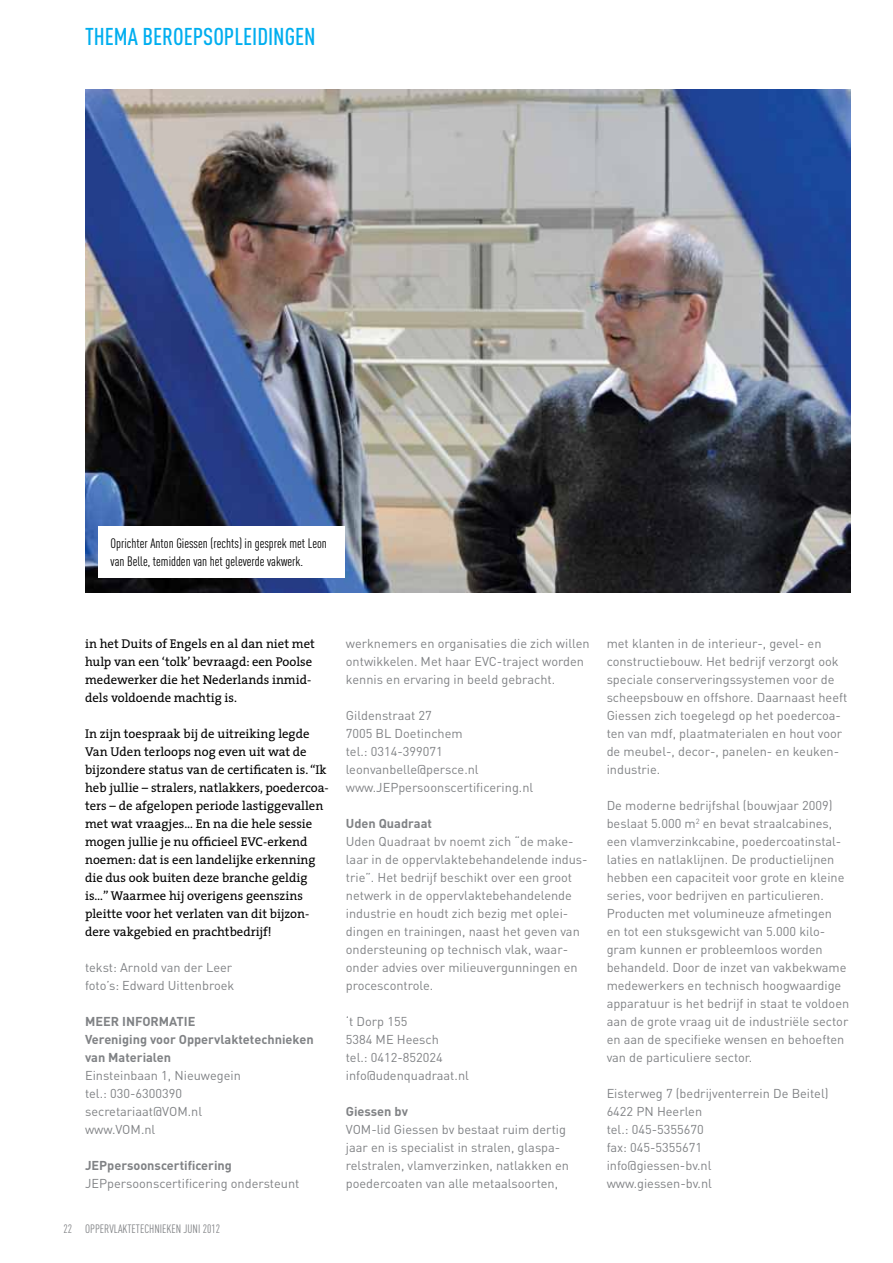
<style>
.page{position:relative;width:893px;height:1263px;background:#fff}
.page>*{position:absolute;margin:0;border:0;box-sizing:border-box;transform-origin:0 0}
.t1{font:500 24px "DIN Cond";color:#00aeef}
.t2{font:13.5px/18px "DIN Cond";color:#000}
.t3{font:12.75px/18px "DIN";color:#808285}
.t4{font:12.75px/18px "The Serif";color:#000}
.t5{font:700 12.75px/18px "DIN";color:#808285}
.t6{font:12px "DIN Cond";color:#808285}
</style>
<div class="page">
<img style="left:85px;top:89px;width:765px;height:503px">
<div style="left:98px;top:527px;width:246px;height:51px;background:#fff"></div>
<h1 class="t1" style="left:85px;top:22px;width:232px">THEMA BEROEPSOPLEIDINGEN</h1>
<p class="t2" style="left:111px;top:534px;width:218px">Oprichter Anton Giessen (rechts) in gesprek met Leon van Belle, temidden van het geleverde vakwerk.</p>
<p class="t4" style="left:85px;top:634px;width:231px">in het Duits of Engels en al dan niet met hulp van een ‘tolk’ bevraagd: een Poolse medewerker die het Nederlands inmid&shy;dels voldoende machtig is.</p>
<p class="t4" style="left:85px;top:724px;width:245px">In zijn toespraak bij de uitreiking legde Van Uden terloops nog even uit wat de bijzondere status van de certificaten is. “Ik heb jullie – stralers, natlakkers, poedercoa&shy;ters – de afgelopen periode lastiggevallen met wat vraagjes… En na die hele sessie mogen jullie je nu officieel EVC-erkend noemen: dat is een landelijke erkenning die dus ook buiten deze branche geldig is…” Waarmee hij overigens geenszins pleitte voor het verlaten van dit bijzon&shy;dere vakgebied en prachtbedrijf!</p>
<p class="t3" style="left:85px;top:958px;width:151px">tekst: Arnold van der Leer foto’s: Edward Uittenbroek</p>
<p class="t5" style="left:85px;top:1012px;width:10px">Mee</p>
<p class="t5" style="left:85px;top:1012px;width:230px;text-indent:26px">r informatie<br>Vereniging voor Oppervlaktetechnieken van Materialen</p>
<p class="t3" style="left:85px;top:1066px;width:157px">Einsteinbaan 1, Nieuwegein tel.: 030-6300390 secretariaat@VOM.nl www.VOM.nl</p>
<p class="t5" style="left:85px;top:1156px;width:148px">JEPpersoonscertificering</p>
<p class="t3" style="left:85px;top:1174px;width:216px">JEPpersoonscertificering ondersteunt</p>
<p class="t6" style="left:64px;top:1221px;width:158px">22 oppervlaktetechnieken juni 2012</p>
<p class="t3" style="left:346px;top:634px;width:245px">werknemers en organisaties die zich willen ontwikkelen. Met haar EVC-traject worden kennis en ervaring in beeld gebracht.</p>
<p class="t3" style="left:346px;top:706px;width:189px">Gildenstraat 27<br>7005 BL Doetinchem<br>tel.: 0314-399071 leonvanbelle@persce.nl www.JEPpersoonscertificering.nl</p>
<p class="t5" style="left:346px;top:814px;width:88px">Uden Quadraat</p>
<p class="t3" style="left:346px;top:832px;width:243px">Uden Quadraat bv noemt zich “de make&shy;laar in de oppervlaktebehandelende indus&shy;trie”. Het bedrijf beschikt over een groot netwerk in de oppervlaktebehandelende industrie en houdt zich bezig met oplei&shy;dingen en trainingen, naast het geven van ondersteuning op technisch vlak, waar&shy;onder advies over milieuvergunningen en procescontrole.</p>
<p class="t3" style="left:346px;top:1012px;width:125px">‘t Dorp 155<br>5384 ME Heesch<br>tel.: 0412-852024 info@udenquadraat.nl</p>
<p class="t5" style="left:346px;top:1102px;width:64px">Giessen bv</p>
<p class="t3" style="left:346px;top:1120px;width:225px">VOM-lid Giessen bv bestaat ruim dertig jaar en is specialist in stralen, glaspa&shy;relstralen, vlamverzinken, natlakken en poedercoaten van alle metaalsoorten,</p>
<p class="t3" style="left:607px;top:634px;width:242px">met klanten in de interieur-, gevel- en constructiebouw. Het bedrijf verzorgt ook speciale conserveringssystemen voor de scheepsbouw en offshore. Daarnaast heeft Giessen zich toegelegd op het poedercoa&shy;ten van mdf, plaatmaterialen en hout voor de meubel-, decor-, panelen- en keuken&shy;industrie.</p>
<p class="t3" style="left:607px;top:796px;width:244px">De moderne bedrijfshal (bouwjaar 2009) beslaat 5.000 m<sup>2</sup> en bevat straalcabines, een vlamverzinkcabine, poedercoatinstal&shy;laties en natlaklijnen. De productielijnen hebben een capaciteit voor grote en kleine series, voor bedrijven en particulieren.<br>Producten met volumineuze afmetingen<br>en tot een stuksgewicht van 5.000 kilo&shy;gram kunnen er probleemloos worden behandeld. Door de inzet van vakbekwame medewerkers en technisch hoogwaardige apparatuur is het bedrijf in staat te voldoen aan de grote vraag uit de industriële sector en aan de specifieke wensen en behoeften van de particuliere sector.</p>
<p class="t3" style="left:607px;top:1084px;width:223px">Eisterweg 7 (bedrijventerrein De Beitel)<br>6422 PN Heerlen<br>tel.: 045-5355670<br>fax: 045-5355671<br>info@giessen-bv.nl<br>www.giessen-bv.nl</p>
</div>
